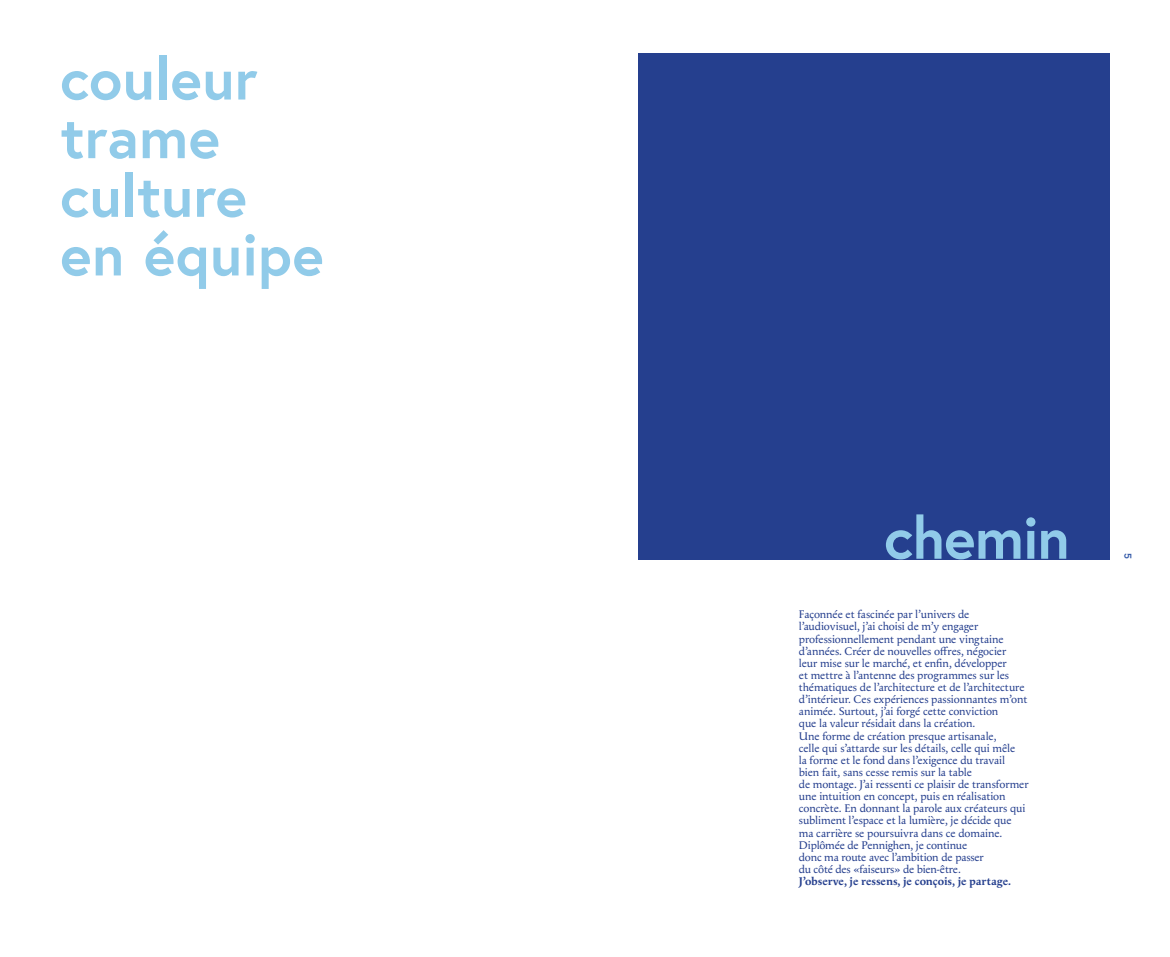
<style>
.page{position:relative;width:1170px;height:957px;background:#fff}
.page>*{position:absolute;margin:0;border:0;box-sizing:border-box;transform-origin:0 0}
.t1{font:700 58.62px/58.6px "Europa";color:#91cbe9}
.t2{font:11.5px/12.1px "Apolline Std";letter-spacing:-.01em;color:#253f8e}
.t3{font:700 11.5px "Apolline Std";letter-spacing:-.01em;color:#253f8e}
.t4{font:700 10px "Europa";color:#395eab}
</style>
<div class="page">
<div style="left:638px;top:53px;width:471px;height:506px;background:#253f8e"></div>
<h1 class="t1" style="left:60px;top:49px;width:265px">couleur trame culture en équipe</h1>
<h1 class="t1" style="left:884px;top:508px;width:187px">chemin</h1>
<p class="t2" style="left:798px;top:609px;width:231px">Façonnée et fascinée par l’univers de l’audiovisuel, j’ai choisi de m’y engager professionnellement pendant une vingtaine d’années. Créer de nouvelles offres, négocier<br>leur mise sur le marché, et enfin, développer<br>et mettre à l’antenne des programmes sur les thématiques de l’architecture et de l’architecture d’intérieur. Ces expériences passionnantes m’ont animée. Surtout, j’ai forgé cette conviction<br>que la valeur résidait dans la création.<br>Une forme de création presque artisanale,<br>celle qui s’attarde sur les détails, celle qui mêle<br>la forme et le fond dans l’exigence du travail<br>bien fait, sans cesse remis sur la table<br>de montage. J’ai ressenti ce plaisir de transformer une intuition en concept, puis en réalisation concrète. En donnant la parole aux créateurs qui subliment l’espace et la lumière, je décide que ma carrière se poursuivra dans ce domaine.<br>Diplômée de Pennighen, je continue<br>donc ma route avec l’ambition de passer<br>du côté des «faiseurs» de bien-être.</p>
<p class="t3" style="left:798px;top:876px;width:214px">J’observe, je ressens, je conçois, je partage.</p>
<p class="t4" style="left:1134px;top:552px;width:7px;rotate:90deg">5</p>
</div>
